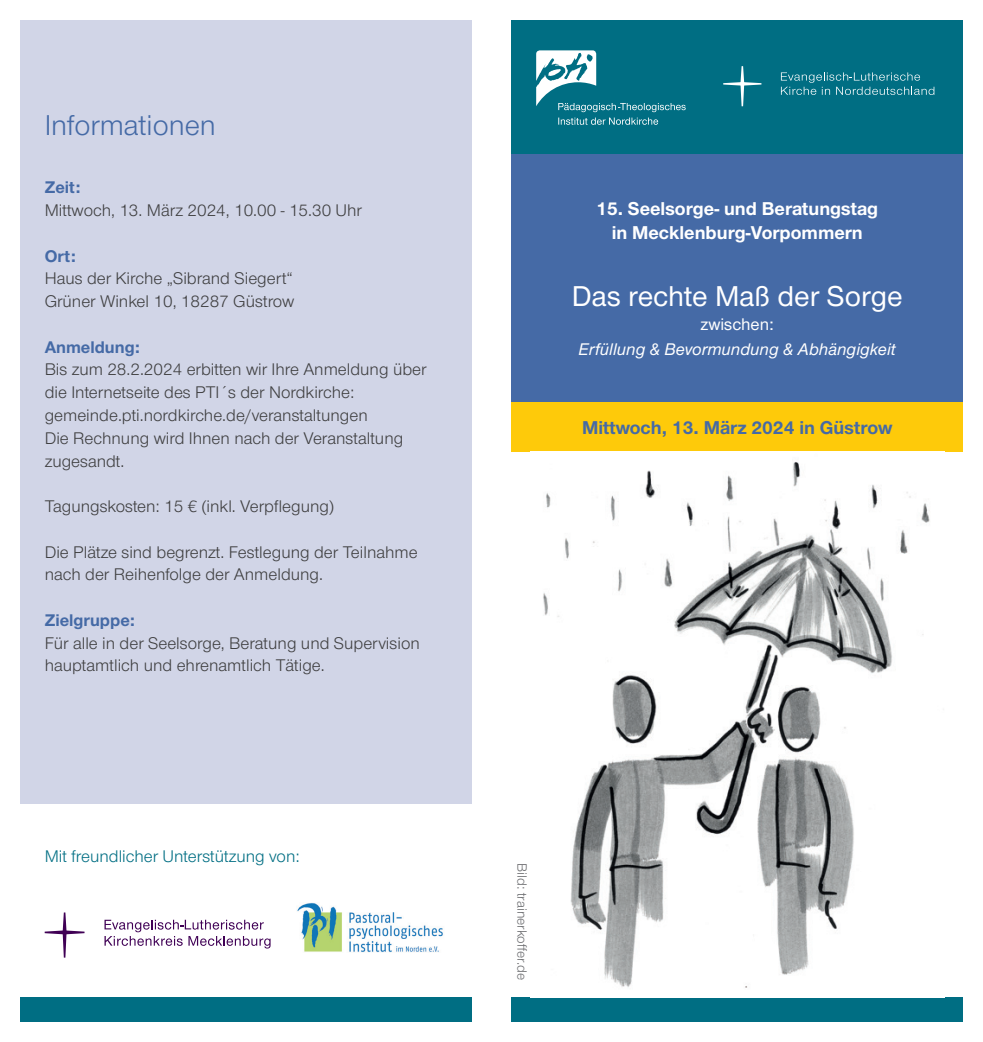
<style>
.page{position:relative;width:983px;height:1042px;background:#fff}
.page>*{position:absolute;margin:0;border:0;box-sizing:border-box;transform-origin:0 0}
.t1{font:500 29.75px "Nordelbica";color:#fff}
.t2{font:29.75px "Nordelbica";color:#456aa6}
.t3{font:700 19.25px/23.1px "Nordelbica";color:#fff;text-align:center}
.t4{font:700 19.25px "Nordelbica";color:#456aa6}
.t5{font:17.5px/22.8px "Nordelbica";color:#3e3e3f}
.t6{font:italic 500 17.5px "Nordelbica";color:#fff}
.t7{font:17.5px "Nordelbica";color:#006e83}
.t8{font:700 17.5px "Nordelbica";color:#456aa6}
.t9{font:500 17.5px "Nordelbica";color:#fff}
.t10{font:14px "Nordelbica";color:#6c6d70}
</style>
<div class="page">
<div style="left:511px;top:997px;width:451px;height:25px;background:#006e83"></div>
<div style="left:511px;top:154px;width:451px;height:248px;background:#456aa6"></div>
<div style="left:511px;top:402px;width:451px;height:49px;background:#feca0a"></div>
<div style="left:511px;top:20px;width:451px;height:134px;background:#006e83"></div>
<svg style="left:780px;top:72px;width:154px;height:23px"></svg>
<svg style="left:723px;top:66px;width:38px;height:40px"></svg>
<svg style="left:45px;top:912px;width:39px;height:45px"></svg>
<svg style="left:104px;top:920px;width:166px;height:28px"></svg>
<svg style="left:558px;top:118px;width:100px;height:7px"></svg>
<svg style="left:536px;top:50px;width:149px;height:62px"></svg>
<img style="left:543px;top:462px;width:387px;height:526px">
<div style="left:20px;top:20px;width:451px;height:784px;background:#d1d5e7"></div>
<div style="left:20px;top:997px;width:451px;height:25px;background:#006e83"></div>
<img style="left:297px;top:903px;width:146px;height:50px">
<h1 class="t2" style="left:45px;top:108px;width:173px">Informationen</h1>
<p class="t8" style="left:45px;top:177px;width:37px">Zeit:</p>
<p class="t5" style="left:45px;top:199px;width:319px">Mittwoch, 13. März 2024, 10.00 - 15.30 Uhr</p>
<p class="t8" style="left:45px;top:245px;width:33px">Ort:</p>
<p class="t5" style="left:45px;top:267px;width:251px">Haus der Kirche „Sibrand Siegert“<br>Grüner Winkel 10, 18287 Güstrow</p>
<p class="t8" style="left:45px;top:336px;width:97px">Anmeldung:</p>
<p class="t5" style="left:45px;top:358px;width:383px">Bis zum 28.2.2024 erbitten wir Ihre Anmeldung über die Internetseite des PTI´s der Nordkirche: gemeinde.pti.nordkirche.de/veranstaltungen<br>Die Rechnung wird Ihnen nach der Veranstaltung zugesandt.</p>
<p class="t5" style="left:45px;top:495px;width:291px">Tagungskosten: 15 € (inkl. Verpflegung)</p>
<p class="t5" style="left:45px;top:540px;width:374px">Die Plätze sind begrenzt. Festlegung der Teilnahme nach der Reihenfolge der Anmeldung.</p>
<p class="t8" style="left:45px;top:609px;width:92px">Zielgruppe:</p>
<p class="t5" style="left:45px;top:631px;width:376px">Für alle in der Seelsorge, Beratung und Supervision hauptamtlich und ehrenamtlich Tätige.</p>
<p class="t7" style="left:45px;top:846px;width:256px">Mit freundlicher Unterstützung von:</p>
<p class="t3" style="left:596px;top:197px;width:283px">15. Seelsorge- und Beratungstag in Mecklenburg-Vorpommern</p>
<h1 class="t1" style="left:572px;top:278px;width:332px">Das rechte Maß der Sorge</h1>
<p class="t9" style="left:700px;top:314px;width:75px">zwischen:</p>
<p class="t6" style="left:578px;top:339px;width:319px">Erfüllung &amp; Bevormundung &amp; Abhängigkeit</p>
<p class="t4" style="left:582px;top:416px;width:312px">Mittwoch, 13. März 2024 in Güstrow</p>
<p class="t10" style="left:530px;top:863px;width:118px;rotate:90deg">Bild: trainerkoffer.de</p>
</div>
